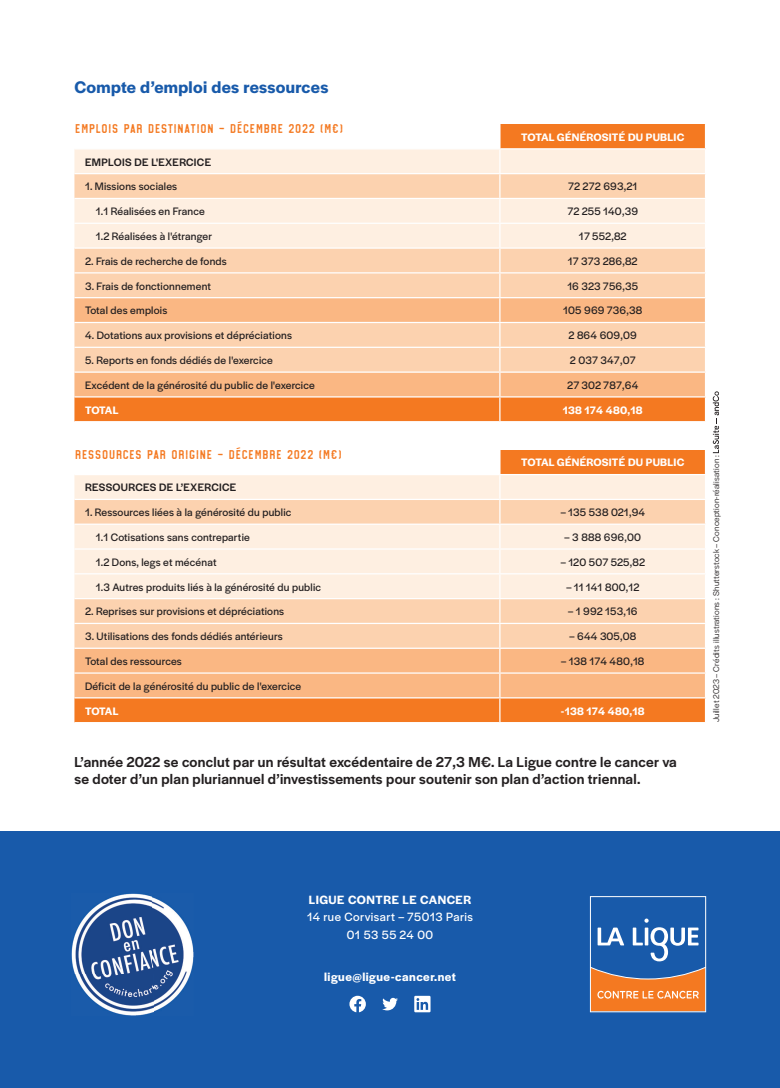
<style>
.page{position:relative;width:780px;height:1088px;background:#fff}
.page>*{position:absolute;margin:0;border:0;box-sizing:border-box;transform-origin:0 0}
.t1{font:600 17.5px "Halyard Display";letter-spacing:.02em;color:#185aaa}
.t2{font:500 15px/17.5px "Halyard Display";letter-spacing:.02em;color:#231f20}
.t3{font:13.75px "Treadstone Rough";letter-spacing:-.03em;color:#f47921}
.t4{font:600 12.5px "Halyard Display";letter-spacing:.04em;color:#fff}
.t5{font:12.5px/17.5px "Halyard Display";letter-spacing:.04em;color:#fff;text-align:center}
.t6{font:11.25px "Halyard Display";letter-spacing:.02em;color:#231f20}
.t7{font:600 11.25px "Halyard Display";letter-spacing:.02em;color:#fff}
.t8{font:500 11.25px "Halyard Display";letter-spacing:.03em;color:#231f20}
.t9{font:8.75px "Halyard Display";letter-spacing:.02em;color:#231f20}
</style>
<div class="page">
<div style="left:0;top:831px;width:780px;height:257px;background:#185aaa"></div>
<svg style="left:74px;top:124px;width:631px;height:297px;background:#fbcfad"></svg>
<hr style="left:704px;top:397px;width:2px;height:24px;background:#fff">
<svg style="left:74px;top:450px;width:631px;height:272px;background:#fbd1b0"></svg>
<hr style="left:704px;top:698px;width:2px;height:24px;background:#fff">
<svg style="left:590px;top:896px;width:116px;height:116px"></svg>
<svg style="left:349px;top:996px;width:17px;height:16px"></svg>
<svg style="left:382px;top:998px;width:16px;height:12px"></svg>
<svg style="left:414px;top:996px;width:16px;height:16px"></svg>
<img style="left:72px;top:893px;width:121px;height:122px">
<svg style="left:712px;top:391px;width:7px;height:62px"></svg>
<h1 class="t1" style="left:74px;top:75px;width:255px">Compte d’emploi des ressources</h1>
<p class="t3" style="left:74px;top:121px;width:271px">EMPLOIS PAR DESTINATION – DÉCEMBRE 2022 (M€)</p>
<p class="t7" style="left:521px;top:129px;width:164px">TOTAL GÉNÉROSITÉ DU PUBLIC</p>
<p class="t8" style="left:85px;top:154px;width:127px">EMPLOIS DE L'EXERCICE</p>
<p class="t6" style="left:85px;top:179px;width:94px">1. Missions sociales</p>
<p class="t6" style="left:568px;top:179px;width:71px">72 272 693,21</p>
<p class="t6" style="left:96px;top:203px;width:110px">1.1 Réalisées en France</p>
<p class="t6" style="left:567px;top:203px;width:72px">72 255 140,39</p>
<p class="t6" style="left:96px;top:228px;width:118px">1.2 Réalisées à l'étranger</p>
<p class="t6" style="left:579px;top:228px;width:49px">17 552,82</p>
<p class="t6" style="left:85px;top:253px;width:143px">2. Frais de recherche de fonds</p>
<p class="t6" style="left:568px;top:253px;width:71px">17 373 286,82</p>
<p class="t6" style="left:85px;top:278px;width:127px">3. Frais de fonctionnement</p>
<p class="t6" style="left:567px;top:278px;width:72px">16 323 756,35</p>
<p class="t6" style="left:85px;top:303px;width:84px">Total des emplois</p>
<p class="t6" style="left:563px;top:303px;width:81px">105 969 736,38</p>
<p class="t6" style="left:85px;top:327px;width:208px">4. Dotations aux provisions et dépréciations</p>
<p class="t6" style="left:568px;top:327px;width:70px">2 864 609,09</p>
<p class="t6" style="left:85px;top:352px;width:189px">5. Reports en fonds dédiés de l'exercice</p>
<p class="t6" style="left:570px;top:352px;width:67px">2 037 347,07</p>
<p class="t6" style="left:85px;top:377px;width:231px">Excédent de la générosité du public de l'exercice</p>
<p class="t6" style="left:567px;top:377px;width:73px">27 302 787,64</p>
<p class="t7" style="left:85px;top:402px;width:35px">TOTAL</p>
<p class="t7" style="left:563px;top:402px;width:81px">138 174 480,18</p>
<p class="t3" style="left:74px;top:447px;width:269px">RESSOURCES PAR ORIGINE – DÉCEMBRE 2022 (M€)</p>
<p class="t7" style="left:521px;top:455px;width:164px">TOTAL GÉNÉROSITÉ DU PUBLIC</p>
<p class="t8" style="left:85px;top:479px;width:153px">RESSOURCES DE L’EXERCICE</p>
<p class="t6" style="left:85px;top:504px;width:208px">1. Ressources liées à la générosité du public</p>
<p class="t6" style="left:560px;top:504px;width:86px">– 135 538 021,94</p>
<p class="t6" style="left:96px;top:529px;width:156px">1.1 Cotisations sans contrepartie</p>
<p class="t6" style="left:564px;top:529px;width:78px">– 3 888 696,00</p>
<p class="t6" style="left:96px;top:554px;width:122px">1.2 Dons, legs et mécénat</p>
<p class="t6" style="left:560px;top:554px;width:86px">– 120 507 525,82</p>
<p class="t6" style="left:96px;top:579px;width:227px">1.3 Autres produits liés à la générosité du public</p>
<p class="t6" style="left:566px;top:579px;width:75px">– 11 141 800,12</p>
<p class="t6" style="left:85px;top:604px;width:201px">2. Reprises sur provisions et dépréciations</p>
<p class="t6" style="left:568px;top:604px;width:71px">– 1 992 153,16</p>
<p class="t6" style="left:85px;top:628px;width:199px">3. Utilisations des fonds dédiés antérieurs</p>
<p class="t6" style="left:569px;top:628px;width:69px">– 644 305,08</p>
<p class="t6" style="left:85px;top:653px;width:98px">Total des ressources</p>
<p class="t6" style="left:561px;top:653px;width:85px">– 138 174 480,18</p>
<p class="t6" style="left:85px;top:678px;width:218px">Déficit de la générosité du public de l'exercice</p>
<p class="t7" style="left:85px;top:703px;width:35px">TOTAL</p>
<p class="t7" style="left:561px;top:703px;width:85px">-138 174 480,18</p>
<h2 class="t2" style="left:74px;top:752px;width:604px">L’année 2022 se conclut par un résultat excédentaire de 27,3 M€. La Ligue contre le cancer va se doter d’un plan pluriannuel d’investissements pour soutenir son plan d’action triennal.</h2>
<p class="t9" style="left:710px;top:722px;width:268px;rotate:-90deg">Juillet 2023 – Crédits illustrations : Shutterstock – Conception-réalisation :</p>
<p class="t4" style="left:309px;top:890px;width:164px">LIGUE CONTRE LE CANCER</p>
<p class="t5" style="left:307px;top:907px;width:167px">14 rue Corvisart – 75013 Paris<br>01 53 55 24 00</p>
<p class="t4" style="left:324px;top:967px;width:133px">ligue@ligue-cancer.net</p>
</div>
